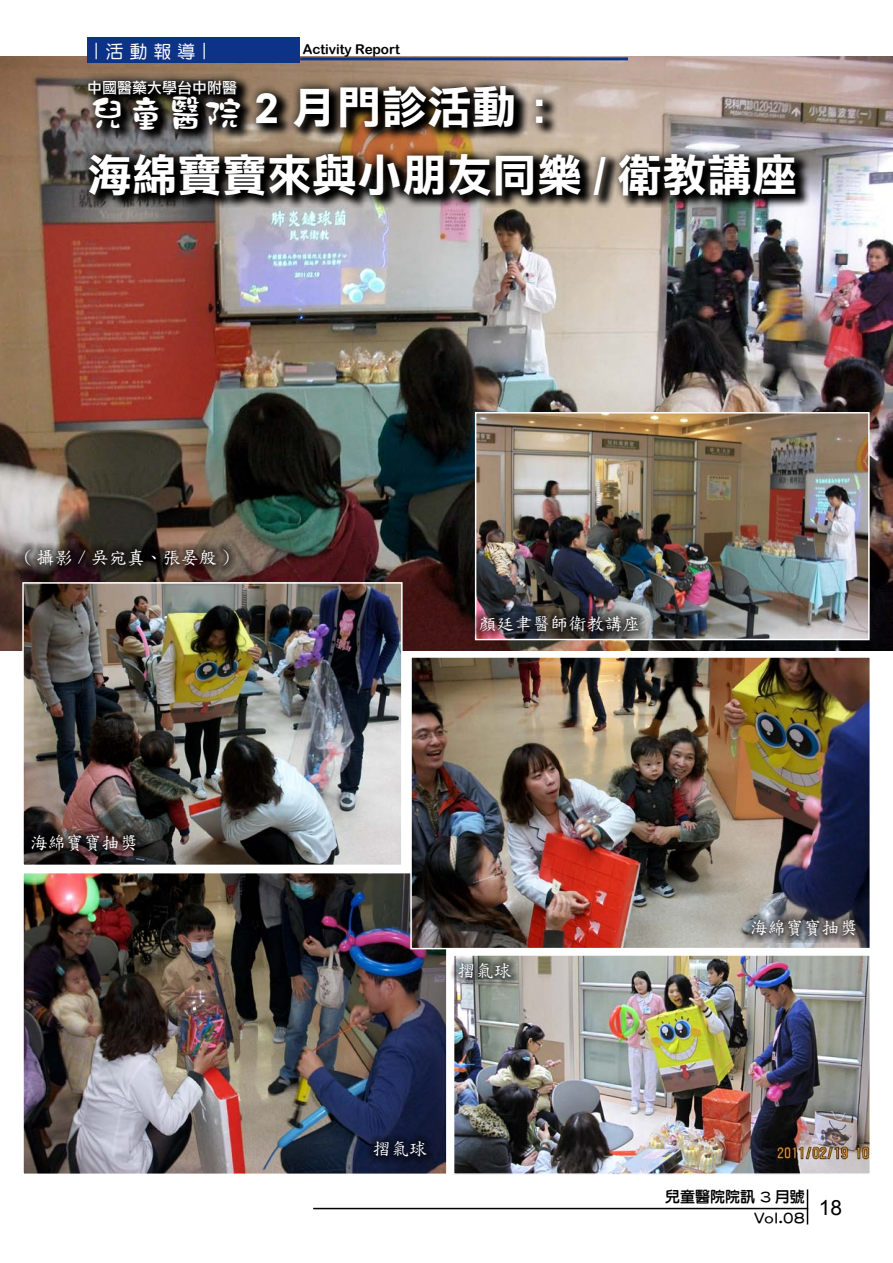
<style>
.page{position:relative;width:893px;height:1263px;background:#fff}
.page>*{position:absolute;margin:0;border:0;box-sizing:border-box;transform-origin:0 0}
.t1{font:45px "DF Li Hei Std W7";color:#fff}
.t2{font:21px "Arial";color:#000}
.t3{font:18px "DF Kai Shu SB Estd BF";color:#fff}
.t4{font:18px "DF Yuan Std W5";color:#fff}
.t5{font:15px "DF Li Yuan Std W7";color:#000}
.t6{font:15px "DF Li Hei Std W5";color:#fff}
.t7{font:13.5px "Arial Rounded MT Bold";color:#000}
</style>
<div class="page">
<img style="left:0;top:57px;width:893px;height:593px">
<img style="left:25px;top:875px;width:420px;height:297px">
<div style="left:22px;top:872px;width:426px;height:303px;border:2px solid #fff"></div>
<img style="left:25px;top:585px;width:375px;height:278px">
<div style="left:22px;top:582px;width:381px;height:284px;border:2px solid #fff"></div>
<img style="left:478px;top:415px;width:389px;height:222px">
<div style="left:475px;top:412px;width:395px;height:228px;border:2px solid #fff"></div>
<img style="left:413px;top:659px;width:455px;height:287px">
<div style="left:410px;top:656px;width:461px;height:293px;border:2px solid #fff"></div>
<img style="left:456px;top:957px;width:412px;height:215px">
<div style="left:453px;top:954px;width:418px;height:221px;border:2px solid #fff"></div>
<svg style="left:16px;top:540px;width:220px;height:33px;background:#433833"></svg>
<div style="left:87px;top:38px;width:213px;height:25px;background:#0c3388"></div>
<hr style="left:300px;top:57px;width:328px;height:3px;background:#0c3388">
<hr style="left:807px;top:1189px;width:1px;height:35px;background:#000">
<hr style="left:313px;top:1208px;width:495px;height:1px;background:#000">
<svg style="left:85px;top:75px;width:725px;height:133px;background:#9f9691"></svg>
<img style="left:79px;top:71px;width:725px;height:133px">
<img style="left:470px;top:605px;width:176px;height:34px">
<svg style="left:742px;top:910px;width:121px;height:33px;background:#69686b"></svg>
<svg style="left:22px;top:825px;width:121px;height:33px;background:#322727"></svg>
<svg style="left:364px;top:1131px;width:70px;height:33px;background:#0e152f"></svg>
<svg style="left:450px;top:954px;width:69px;height:32px;background:#848784"></svg>
<p class="t4" style="left:87px;top:60px;width:19px;rotate:-90deg">—</p>
<p class="t4" style="left:105px;top:41px;width:91px">活 動 報 導</p>
<p class="t4" style="left:195px;top:60px;width:19px;rotate:-90deg">—</p>
<p class="t7" style="left:303px;top:41px;width:99px">Activity Report</p>
<p class="t6" style="left:87px;top:79px;width:151px">中國醫藥大學台中附醫</p>
<p class="t1" style="left:87px;top:82px;width:476px"><sub>兒童醫院</sub> 2 月門診活動：</p>
<p class="t1" style="left:87px;top:150px;width:712px">海綿寶寶來與小朋友同樂 / 衛教講座</p>
<p class="t3" style="left:23px;top:548px;width:209px">( 攝影 / 吳宛真、張晏殷)</p>
<p class="t3" style="left:30px;top:833px;width:109px">海綿寶寶抽獎</p>
<p class="t3" style="left:478px;top:614px;width:163px">顏廷聿醫師衛教講座</p>
<p class="t3" style="left:458px;top:961px;width:55px">摺氣球</p>
<p class="t3" style="left:373px;top:1140px;width:56px">摺氣球</p>
<p class="t3" style="left:750px;top:918px;width:110px">海綿寶寶抽獎</p>
<p class="t5" style="left:665px;top:1189px;width:141px">兒童醫院院訊 3 月號</p>
<p class="t5" style="left:754px;top:1210px;width:52px">Vol.08</p>
<p class="t2" style="left:819px;top:1194px;width:25px">18</p>
</div>
